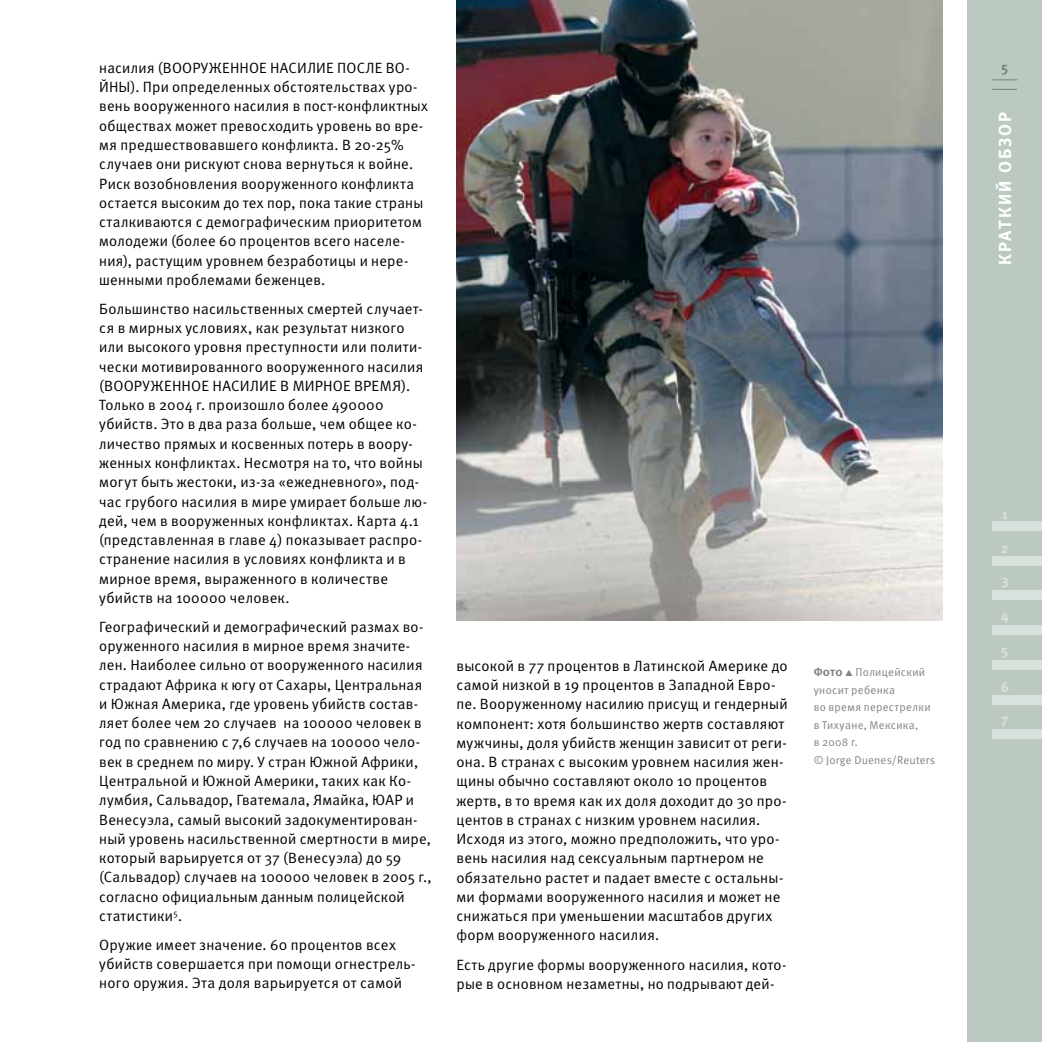
<style>
.page{position:relative;width:1042px;height:1042px;background:#fff}
.page>*{position:absolute;margin:0;border:0;box-sizing:border-box;transform-origin:0 0}
.t1{font:17.5px "Meta Bold C";letter-spacing:.11em;color:#fff}
.t2{font:14.88px/19.2px "Meta Normal C";letter-spacing:.015em;color:#000}
.t3{font:14px "Meta Bold C";color:#d9e1dc}
.t4{font:14px "Meta Bold C";color:#6e8778}
.t5{font:11.38px/17.5px "Meta Normal C";letter-spacing:.025em;color:#808285}
.s1{font-family:"Meta Bold Caps C"}
</style>
<div class="page">
<div style="left:967px;top:0;width:75px;height:1042px;background:#bbc9c0"></div>
<svg style="left:992px;top:80px;width:25px;height:1px"></svg>
<svg style="left:992px;top:89px;width:25px;height:1px"></svg>
<div style="left:992px;top:521px;width:50px;height:10px;background:#d9e1dc"></div>
<div style="left:992px;top:556px;width:50px;height:10px;background:#d9e1dc"></div>
<div style="left:992px;top:590px;width:50px;height:10px;background:#d9e1dc"></div>
<div style="left:992px;top:625px;width:50px;height:10px;background:#d9e1dc"></div>
<div style="left:992px;top:660px;width:50px;height:10px;background:#d9e1dc"></div>
<div style="left:992px;top:694px;width:50px;height:10px;background:#d9e1dc"></div>
<div style="left:992px;top:729px;width:50px;height:10px;background:#d9e1dc"></div>
<img style="left:456px;top:0;width:487px;height:620px">
<p class="t2" style="left:99px;top:58px;width:84px">насилия (ВООРУЖЕННОЕ</p>
<p class="t2" style="left:270px;top:58px;width:10px">НАСИЛИЕ</p>
<p class="t2" style="left:337px;top:58px;width:19px">ПОСЛЕ</p>
<p class="t2" style="left:99px;top:58px;width:330px;text-indent:287px">ВО-ЙН Ы). При определенных обстоятельствах уро&shy;вень вооруженного насилия в пост-конфликтных обществах может превосходить уровень во вре&shy;мя предшествовавшего конфликта. В 20-25% случаев они рискуют снова вернуться к войне.<br>Риск возобновления вооруженного конфликта остается высоким до тех пор, пока такие страны сталкиваются с демографическим приоритетом молодежи (более 60 процентов всего населе&shy;ния), растущим уровнем безработицы и нере&shy;шенными проблемами беженцев.</p>
<p class="t2" style="left:99px;top:299px;width:326px">Большинство насильственных смертей случает&shy;ся в мирных условиях, как результат низкого или высокого уровня преступности или полити&shy;чески мотивированного вооруженного насилия (ВООРУЖЕННОЕ</p>
<p class="t2" style="left:99px;top:376px;width:329px;text-indent:255px">ВРЕМЯ).<br>Только в 2004 г. произошло более 490000 убийств. Это в два раза больше, чем общее ко&shy;личество прямых и косвенных потерь в воору&shy;женных конфликтах. Н есмотря на то, что войны могут быть жестоки, из-за «ежедневного», под&shy;час грубого насилия в мире умирает больше лю&shy;дей, чем в вооруженных конфликтах. Карта 4.1 (представленная в главе 4) показывает распро&shy;странение насилия в условиях конфликта и в мирное время, выраженного в количестве убийств на 100000 человек.</p>
<p class="t2" style="left:99px;top:617px;width:334px">Географический и демографический размах во&shy;оруженного насилия в мирное время значите&shy;лен. Наиболее сильно от вооруженного насилия страдают Африка к югу от Сахары, Центральная и Южная Америка, где уровень убийств состав&shy;ляет более чем 20 случаев на 100000 человек в год по сравнению с 7,6 случаев на 100000 чело&shy;век в среднем по миру. У стран Южной Африки, Центральной и Южной Америки, таких как Ко&shy;лумбия, Сальвадор, Гватемала, Ямайка, ЮАР и Венесуэла, самый высокий задокументирован&shy;ный уровень насильственной смертности в мире, который варьируется от 37 (Венесуэла) до 59 (Сальвадор) случаев на 100000 человек в 2005 г., согласно официальным данным полицейской статистики<sup>5</sup>.</p>
<p class="t2" style="left:99px;top:935px;width:318px">Оружие имеет значение. 60 процентов всех убийств совершается при помощи огнестрель&shy;ного оружия. Эта доля варьируется от самой</p>
<p class="t2" style="left:212px;top:376px;width:10px">НАСИЛИЕ</p>
<p class="t2" style="left:280px;top:376px;width:35px">В МИРНОЕ</p>
<p class="t2" style="left:456px;top:656px;width:333px">высокой в 77 процентов в Латинской Америке до самой низкой в 19 процентов в Западной Евро&shy;пе. Вооруженному насилию присущ и гендерный компонент: хотя большинство жертв составляют мужчины, доля убийств женщин зависит от реги&shy;она. В странах с высоким уровнем насилия жен&shy;щины обычно составляют около 10 процентов жертв, в то время как их доля доходит до 30 про&shy;центов в странах с низким уровнем насилия.<br>И сходя из этого, можно предположить, что уро&shy;вень насилия над сексуальным партнером не обязательно растет и падает вместе с остальны&shy;ми формами вооруженного насилия и может не снижаться при уменьшении масштабов других форм вооруженного насилия.</p>
<p class="t2" style="left:456px;top:955px;width:331px">Есть другие формы вооруженного насилия, кото&shy;рые в основном незаметны, но подрывают дей-</p>
<p class="t5" style="left:814px;top:663px;width:123px"><span class="s1">Фото</span> ▲ Полицейский уносит ребенка<br>во время перестрелки в Тихуане, Мексика,<br>в 2008 г.<br>© Jorge Duenes/Reuters</p>
<p class="t4" style="left:1001px;top:59px;width:9px">5</p>
<p class="t1" style="left:995px;top:265px;width:155px;rotate:-90deg">КРАТКИЙ ОБЗОР</p>
<p class="t3" style="left:1002px;top:505px;width:7px">1</p>
<p class="t3" style="left:1001px;top:540px;width:9px">2</p>
<p class="t3" style="left:1001px;top:572px;width:9px">3</p>
<p class="t3" style="left:1001px;top:607px;width:9px">4</p>
<p class="t3" style="left:1001px;top:642px;width:9px">5</p>
<p class="t3" style="left:1000px;top:679px;width:10px">6</p>
<p class="t3" style="left:1001px;top:711px;width:8px">7</p>
</div>
